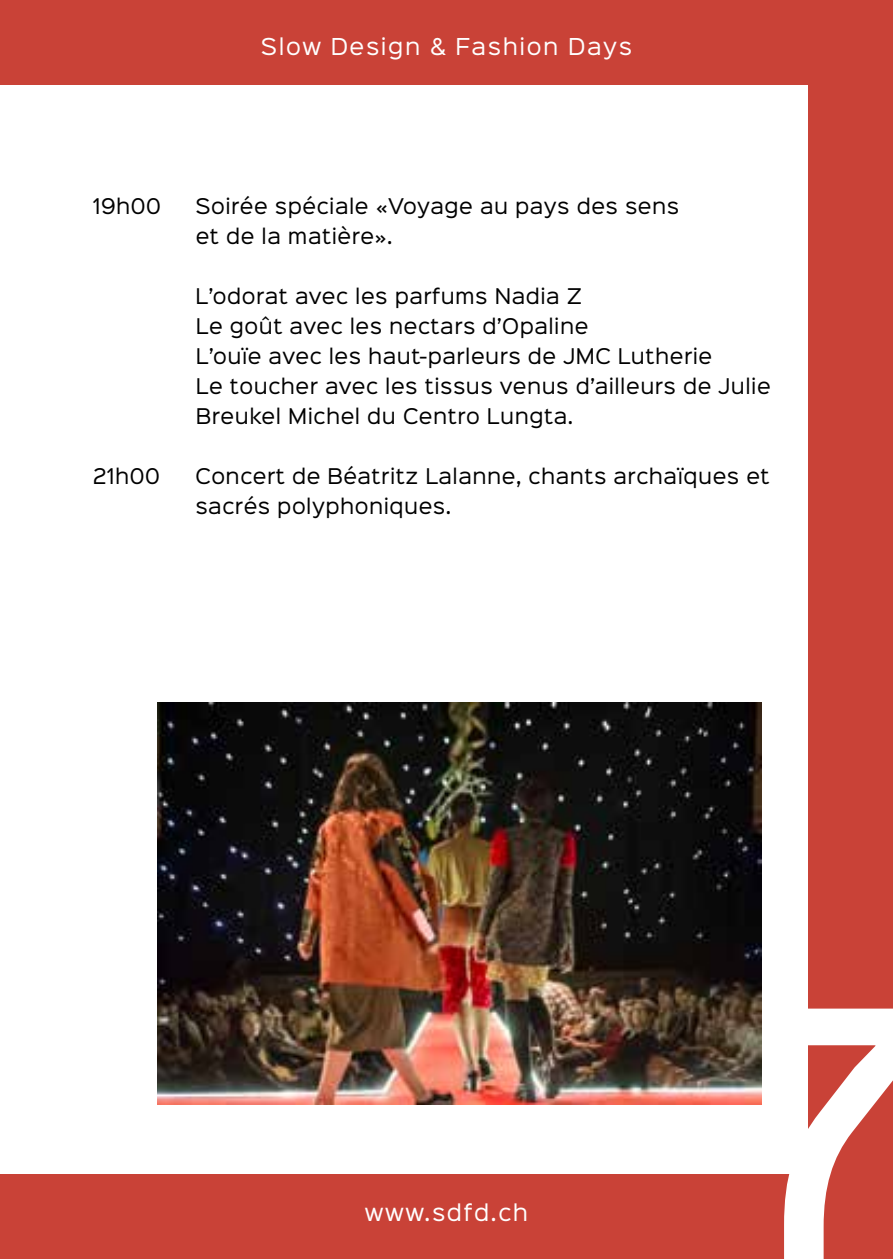
<style>
.page{position:relative;width:893px;height:1259px;background:#c94237}
.page>*{position:absolute;margin:0;border:0;box-sizing:border-box;transform-origin:0 0}
.t1{font:500 330px "Sinkin Sans 500";color:#fff}
.t2{font:21px "Sinkin Sans 400";letter-spacing:.075em;color:#fff}
.t3{font:19.5px/30px "Sinkin Sans 400";letter-spacing:.025em;color:#000}
</style>
<div class="page">
<div style="left:0;top:85px;width:808px;height:1089px;background:#fff"></div>
<img style="left:157px;top:703px;width:604px;height:401px">
<p class="t2" style="left:261px;top:29px;width:373px">Slow Design &amp; Fashion Days</p>
<p class="t3" style="left:93px;top:189px;width:70px">19h00</p>
<p class="t3" style="left:196px;top:189px;width:485px">Soirée spéciale «Voyage au pays des sens et de la matière».</p>
<p class="t3" style="left:196px;top:279px;width:577px">L’odorat avec les parfums Nadia Z<br>Le goût avec les nectars d’Opaline<br>L’ouïe avec les haut-parleurs de JMC Lutherie<br>Le toucher avec les tissus venus d’ailleurs de Julie Breukel Michel du Centro Lungta.</p>
<p class="t3" style="left:93px;top:459px;width:68px">21h00</p>
<p class="t3" style="left:195px;top:459px;width:576px">Concert de Béatritz Lalanne, chants archaïques et sacrés polyphoniques.</p>
<p class="t2" style="left:365px;top:1194px;width:165px">www.sdfd.ch</p>
<h1 class="t1" style="left:709px;top:858px;width:228px">7</h1>
</div>
